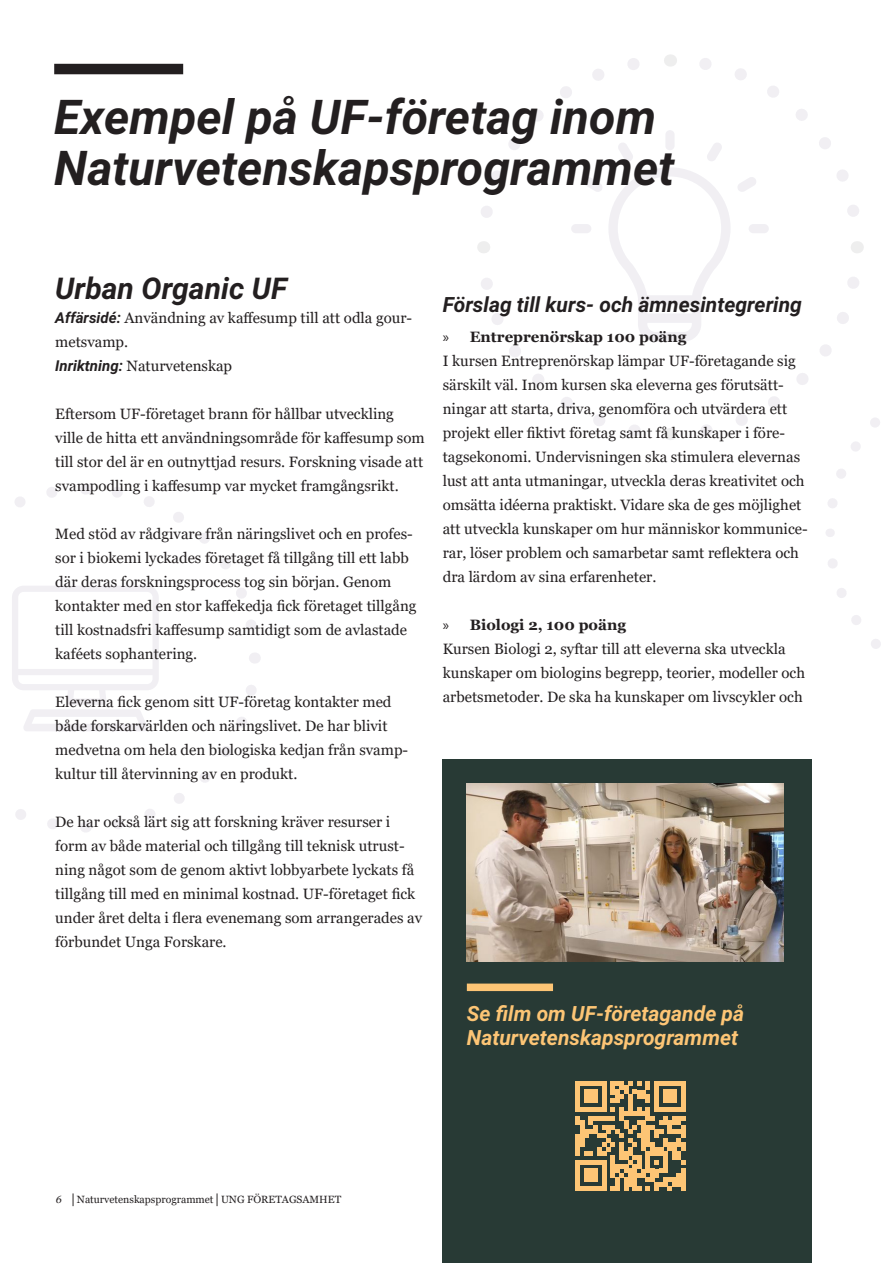
<style>
.page{position:relative;width:893px;height:1263px;background:#fff}
.page>*{position:absolute;margin:0;border:0;box-sizing:border-box;transform-origin:0 0}
.t1{font:italic 700 100.05px "Roboto";color:#000001}
.t2{font:italic 700 48px "Roboto";color:#231f20}
.t3{font:italic 700 30px "Roboto";color:#231f20}
.t4{font:italic 700 21px "Roboto";color:#fdc575}
.t5{font:italic 700 21px "Roboto";color:#231f20}
.t6{font:15px/24px "Georgia";color:#231f20}
.t7{font:700 15px "Georgia";color:#231f20}
.t8{font:10.5px "Georgia";color:#231f20}
.s1{font-family:"Roboto";font-weight:700;font-style:italic}
.s2{font-family:"Myriad Pro";font-weight:400}
.s3{font-style:italic}
</style>
<div class="page">
<svg style="left:477px;top:55px;width:387px;height:385px"></svg>
<svg style="left:670px;top:428px;width:1px;height:12px"></svg>
<svg style="left:483px;top:241px;width:1px;height:12px"></svg>
<svg style="left:670px;top:54px;width:1px;height:13px"></svg>
<svg style="left:857px;top:241px;width:1px;height:12px"></svg>
<svg style="left:571px;top:130px;width:198px;height:212px"></svg>
<svg style="left:15px;top:484px;width:246px;height:348px"></svg>
<svg style="left:254px;top:652px;width:1px;height:12px"></svg>
<svg style="left:12px;top:586px;width:147px;height:145px"></svg>
<svg style="left:819px;top:366px;width:62px;height:283px"></svg>
<div style="left:54px;top:64px;width:129px;height:10px;background:#231f20"></div>
<div style="left:443px;top:759px;width:369px;height:504px;background:#283a35"></div>
<div style="left:467px;top:983px;width:86px;height:8px;background:#fdc575"></div>
<svg style="left:575px;top:1081px;width:110px;height:110px"></svg>
<img style="left:467px;top:784px;width:317px;height:177px">
<p class="t2" style="left:54px;top:83px;width:603px">Exempel på UF-företag inom</p>
<p class="t2" style="left:54px;top:134px;width:622px">Naturvetenskapsprogrammet</p>
<p class="t3" style="left:55px;top:267px;width:233px">Urban Organic UF</p>
<p class="t6" style="left:55px;top:306px;width:358px"><span class="s1">Affärsidé:</span> Användning av kaffesump till att odla gour&shy;metsvamp.</p>
<p class="t6" style="left:55px;top:354px;width:178px"><span class="s1">Inriktning:</span> Naturvetenskap</p>
<p class="t6" style="left:55px;top:402px;width:371px">Eftersom UF-företaget brann för hållbar utveckling ville de hitta ett användningsområde för kaffesump som till stor del är en outnyttjad resurs. Forskning visade att svampodling i kaffesump var mycket framgångsrikt.</p>
<p class="t6" style="left:55px;top:522px;width:363px">Med stöd av rådgivare från näringslivet och en profes&shy;sor i biokemi lyckades företaget få tillgång till ett labb där deras forskningsprocess tog sin början. Genom kontakter med en stor kaffekedja fick företaget tillgång till kostnadsfri kaffesump samtidigt som de avlastade kaféets sophantering.</p>
<p class="t6" style="left:55px;top:690px;width:354px">Eleverna fick genom sitt UF-företag kontakter med både forskarvärlden och näringslivet. De har blivit medvetna om hela den biologiska kedjan från svamp&shy;kultur till återvinning av en produkt.</p>
<p class="t6" style="left:55px;top:810px;width:368px">De har också lärt sig att forskning kräver resurser i form av både material och tillgång till teknisk utrust&shy;ning något som de genom aktivt lobbyarbete lyckats få tillgång till med en minimal kostnad. UF-företaget fick under året delta i flera evenemang som arrangerades av förbundet Unga Forskare.</p>
<p class="t5" style="left:443px;top:290px;width:361px">Förslag till kurs- och ämnesintegrering</p>
<p class="t7" style="left:443px;top:327px;width:245px"><span class="s2">»</span> Entreprenörskap 100 poäng</p>
<p class="t6" style="left:443px;top:349px;width:366px">I kursen Entreprenörskap lämpar UF-företagande sig särskilt väl. Inom kursen ska eleverna ges förutsätt&shy;ningar att starta, driva, genomföra och utvärdera ett projekt eller fiktivt företag samt få kunskaper i före&shy;tagsekonomi. Undervisningen ska stimulera elevernas lust att anta utmaningar, utveckla deras kreativitet och omsätta idéerna praktiskt. Vidare ska de ges möjlighet att utveckla kunskaper om hur människor kommunice&shy;rar, löser problem och samarbetar samt reflektera och dra lärdom av sina erfarenheter.</p>
<p class="t7" style="left:443px;top:615px;width:185px"><span class="s2">»</span> Biologi 2, 100 poäng</p>
<p class="t6" style="left:443px;top:637px;width:364px">Kursen Biologi 2, syftar till att eleverna ska utveckla kunskaper om biologins begrepp, teorier, modeller och arbetsmetoder. De ska ha kunskaper om livscykler och</p>
<h1 class="t1" style="left:451px;top:626px;width:459px">Del 2: Star</h1>
<p class="t4" style="left:467px;top:999px;width:279px">Se film om UF-företagande på</p>
<p class="t4" style="left:467px;top:1023px;width:273px">Naturvetenskapsprogrammet</p>
<p class="t8" style="left:56px;top:1193px;width:287px"><span class="s3">6</span> │Naturvetenskapsprogrammet│UNG FÖRETAGSAMHET</p>
</div>
